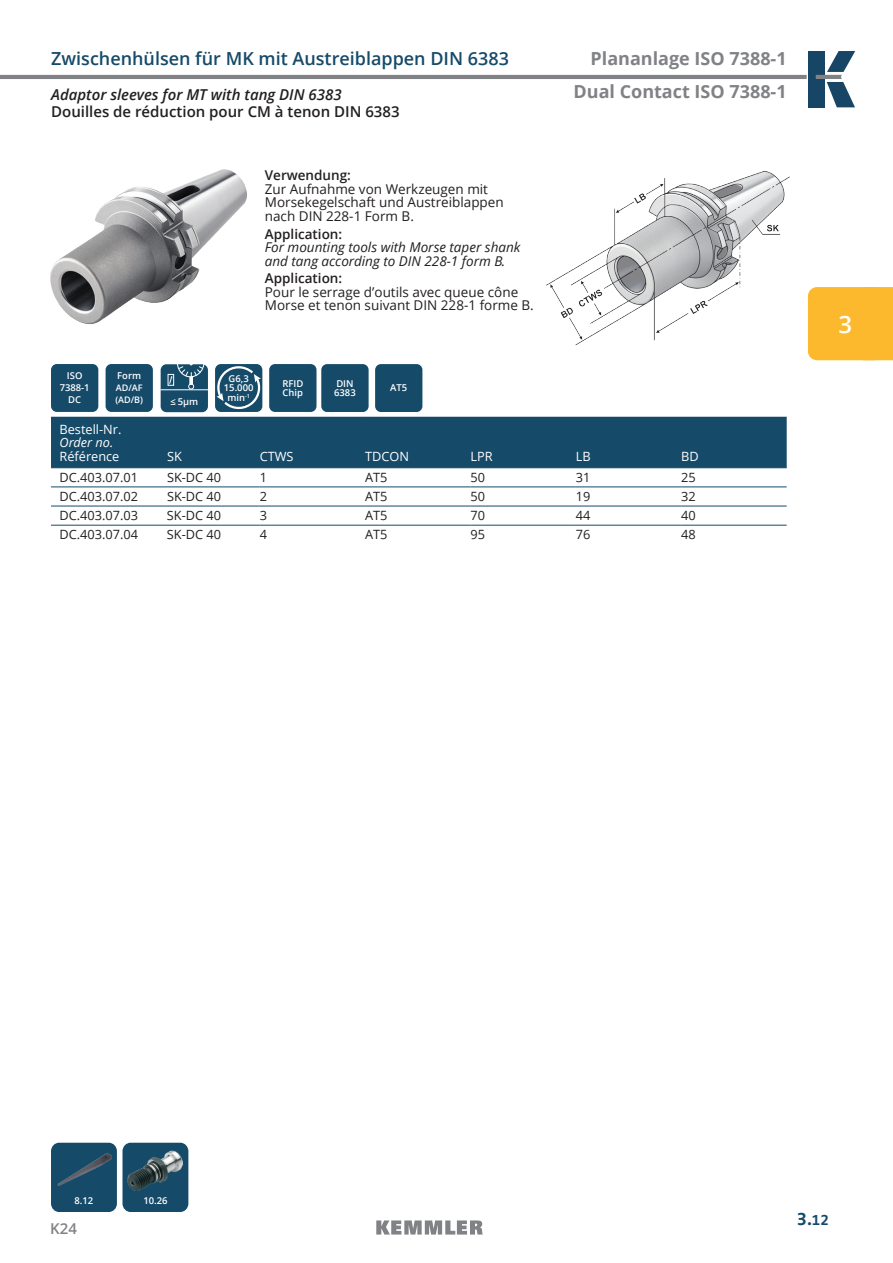
<style>
.page{position:relative;width:893px;height:1263px;background:#fff}
.page>*{position:absolute;margin:0;border:0;box-sizing:border-box;transform-origin:0 0}
.t1{font:600 24px "Open Sans";color:#fff}
.t2{font:600 18px "Open Sans";color:#154a69}
.t3{font:700 18px/33px "Open Sans";color:#808285;text-align:right}
.t4{font:700 18px "Zwo OT";color:#154a69}
.t5{font:600 15px "Open Sans";color:#231f20}
.t6{font:italic 600 15px "Open Sans";color:#231f20}
.t7{font:600 15px "Open Sans";color:#808285}
.t8{font:13.5px/13.5px "Open Sans";color:#231f20}
.t9{font:italic 13.5px/13.5px "Open Sans";color:#231f20}
.t10{font:600 13.5px "Open Sans";color:#231f20}
.t11{font:12.75px "Open Sans";color:#231f20}
.t12{font:12.75px "Open Sans";color:#fff}
.t13{font:italic 12.75px "Open Sans";color:#fff}
.t14{font:600 9.45px/9.4px "Open Sans";color:#fff}
.t15{font:600 9px/12px "Open Sans";color:#fff}
.s1{font-size:15px}
</style>
<div class="page">
<div style="left:808px;top:51px;width:16px;height:56px;background:#174566"></div>
<svg style="left:816px;top:51px;width:39px;height:56px"></svg>
<hr style="left:0;top:75px;width:807px;height:4px;background:#808285">
<svg style="left:376px;top:1220px;width:107px;height:14px"></svg>
<svg style="left:876px;top:287px;width:17px;height:73px"></svg>
<div style="left:808px;top:287px;width:74px;height:73px;background:#fdb92e;border-radius:9px"></div>
<img style="left:50px;top:169px;width:197px;height:155px">
<div style="left:51px;top:417px;width:736px;height:50px;background:#154a69"></div>
<hr style="left:51px;top:467px;width:116px;height:1px;background:#154a69">
<hr style="left:167px;top:467px;width:93px;height:1px;background:#154a69">
<hr style="left:260px;top:467px;width:105px;height:1px;background:#154a69">
<hr style="left:365px;top:467px;width:105px;height:1px;background:#154a69">
<hr style="left:470px;top:467px;width:106px;height:1px;background:#154a69">
<hr style="left:576px;top:467px;width:105px;height:1px;background:#154a69">
<hr style="left:681px;top:467px;width:106px;height:1px;background:#154a69">
<hr style="left:51px;top:487px;width:116px;height:1px;background:#154a69">
<hr style="left:167px;top:487px;width:93px;height:1px;background:#154a69">
<hr style="left:260px;top:487px;width:105px;height:1px;background:#154a69">
<hr style="left:365px;top:487px;width:105px;height:1px;background:#154a69">
<hr style="left:470px;top:487px;width:106px;height:1px;background:#154a69">
<hr style="left:576px;top:487px;width:105px;height:1px;background:#154a69">
<hr style="left:681px;top:487px;width:106px;height:1px;background:#154a69">
<hr style="left:51px;top:506px;width:116px;height:1px;background:#154a69">
<hr style="left:167px;top:506px;width:93px;height:1px;background:#154a69">
<hr style="left:260px;top:506px;width:105px;height:1px;background:#154a69">
<hr style="left:365px;top:506px;width:105px;height:1px;background:#154a69">
<hr style="left:470px;top:506px;width:106px;height:1px;background:#154a69">
<hr style="left:576px;top:506px;width:105px;height:1px;background:#154a69">
<hr style="left:681px;top:506px;width:106px;height:1px;background:#154a69">
<hr style="left:51px;top:525px;width:116px;height:1px;background:#154a69">
<hr style="left:167px;top:525px;width:93px;height:1px;background:#154a69">
<hr style="left:260px;top:525px;width:105px;height:1px;background:#154a69">
<hr style="left:365px;top:525px;width:105px;height:1px;background:#154a69">
<hr style="left:470px;top:525px;width:106px;height:1px;background:#154a69">
<hr style="left:576px;top:525px;width:105px;height:1px;background:#154a69">
<hr style="left:681px;top:525px;width:106px;height:1px;background:#154a69">
<img style="left:546px;top:170px;width:244px;height:176px">
<div style="left:269px;top:364px;width:47px;height:48px;background:#154a69;border-radius:6px"></div>
<div style="left:106px;top:364px;width:47px;height:48px;background:#154a69;border-radius:6px"></div>
<div style="left:51px;top:364px;width:47px;height:48px;background:#154a69;border-radius:6px"></div>
<div style="left:215px;top:364px;width:47px;height:48px;background:#154a69;border-radius:6px"></div>
<svg style="left:215px;top:365px;width:48px;height:45px"></svg>
<div style="left:375px;top:364px;width:47px;height:48px;background:#154a69;border-radius:6px"></div>
<div style="left:321px;top:364px;width:48px;height:48px;background:#154a69;border-radius:6px"></div>
<div style="left:161px;top:364px;width:47px;height:48px;background:#154a69;border-radius:6px"></div>
<hr style="left:160px;top:389px;width:48px;height:1px;background:#fff">
<svg style="left:169px;top:364px;width:36px;height:25px"></svg>
<div style="left:51px;top:1143px;width:66px;height:69px;background:#154a69;border-radius:8px"></div>
<div style="left:122px;top:1143px;width:66px;height:69px;background:#154a69;border-radius:8px"></div>
<img style="left:128px;top:1150px;width:55px;height:41px">
<img style="left:57px;top:1153px;width:55px;height:33px">
<h2 class="t2" style="left:51px;top:46px;width:459px">Zwischenhülsen für MK mit Austreiblappen DIN 6383</h2>
<p class="t6" style="left:51px;top:84px;width:292px">Adaptor sleeves for MT with tang DIN 6383</p>
<p class="t5" style="left:51px;top:101px;width:350px">Douilles de réduction pour CM à tenon DIN 6383</p>
<p class="t10" style="left:265px;top:166px;width:88px">Verwendung:</p>
<p class="t8" style="left:265px;top:182px;width:240px">Zur Aufnahme von Werkzeugen mit<br>Morsekegelschaft und Austreiblappen nach DIN 228-1 Form B.</p>
<p class="t10" style="left:265px;top:224px;width:79px">Application:</p>
<p class="t9" style="left:265px;top:240px;width:257px">For mounting tools with Morse taper shank and tang according to DIN 228-1 form B.</p>
<p class="t10" style="left:265px;top:269px;width:79px">Application:</p>
<p class="t8" style="left:265px;top:285px;width:271px">Pour le serrage d’outils avec queue cône<br>Morse et tenon suivant DIN 228-1 forme B.</p>
<p class="t14" style="left:60px;top:370px;width:32px;line-height:12px;text-align:center">ISO<br>7388-1<br>DC</p>
<p class="t14" style="left:224px;top:373px;width:31px;text-align:center">G6,3<br>15.000 min<sup>-1</sup></p>
<p class="t14" style="left:390px;top:383px;width:18px">AT5</p>
<p class="t14" style="left:117px;top:371px;width:25px">Form</p>
<p class="t15" style="left:115px;top:382px;width:29px">AD/AF (AD/B)</p>
<p class="t14" style="left:282px;top:378px;width:22px">RFID<br>Chip</p>
<p class="t14" style="left:334px;top:378px;width:23px">DIN<br>6383</p>
<p class="t14" style="left:170px;top:396px;width:29px">≤ 5µm</p>
<h2 class="t3" style="left:574px;top:41px;width:215px">Plananlage ISO 7388-1<br>Dual Contact ISO 7388-1</h2>
<p class="t12" style="left:60px;top:420px;width:63px">Bestell-Nr.</p>
<p class="t13" style="left:60px;top:434px;width:55px">Order no.</p>
<p class="t12" style="left:60px;top:447px;width:61px">Référence</p>
<p class="t12" style="left:167px;top:447px;width:16px">SK</p>
<p class="t12" style="left:260px;top:447px;width:35px">CTWS</p>
<p class="t12" style="left:365px;top:447px;width:45px">TDCON</p>
<p class="t12" style="left:470px;top:447px;width:24px">LPR</p>
<p class="t12" style="left:576px;top:447px;width:16px">LB</p>
<p class="t12" style="left:681px;top:447px;width:19px">BD</p>
<p class="t11" style="left:60px;top:468px;width:80px">DC.403.07.01</p>
<p class="t11" style="left:167px;top:468px;width:56px">SK-DC 40</p>
<p class="t11" style="left:260px;top:468px;width:9px">1</p>
<p class="t11" style="left:365px;top:468px;width:24px">AT5</p>
<p class="t11" style="left:470px;top:468px;width:16px">50</p>
<p class="t11" style="left:576px;top:468px;width:16px">31</p>
<p class="t11" style="left:681px;top:468px;width:16px">25</p>
<p class="t11" style="left:59px;top:488px;width:80px">DC.403.07.02</p>
<p class="t11" style="left:167px;top:488px;width:56px">SK-DC 40</p>
<p class="t11" style="left:260px;top:488px;width:9px">2</p>
<p class="t11" style="left:365px;top:488px;width:24px">AT5</p>
<p class="t11" style="left:470px;top:488px;width:16px">50</p>
<p class="t11" style="left:576px;top:488px;width:16px">19</p>
<p class="t11" style="left:681px;top:488px;width:16px">32</p>
<p class="t11" style="left:59px;top:507px;width:80px">DC.403.07.03</p>
<p class="t11" style="left:167px;top:507px;width:56px">SK-DC 40</p>
<p class="t11" style="left:260px;top:507px;width:9px">3</p>
<p class="t11" style="left:365px;top:507px;width:24px">AT5</p>
<p class="t11" style="left:470px;top:507px;width:16px">70</p>
<p class="t11" style="left:576px;top:507px;width:16px">44</p>
<p class="t11" style="left:681px;top:507px;width:16px">40</p>
<p class="t11" style="left:59px;top:526px;width:80px">DC.403.07.04</p>
<p class="t11" style="left:167px;top:526px;width:56px">SK-DC 40</p>
<p class="t11" style="left:260px;top:526px;width:9px">4</p>
<p class="t11" style="left:365px;top:526px;width:24px">AT5</p>
<p class="t11" style="left:470px;top:526px;width:16px">95</p>
<p class="t11" style="left:576px;top:526px;width:16px">76</p>
<p class="t11" style="left:681px;top:526px;width:16px">48</p>
<h1 class="t1" style="left:838px;top:308px;width:15px">3</h1>
<p class="t14" style="left:75px;top:1196px;width:20px">8.12</p>
<p class="t14" style="left:143px;top:1196px;width:26px">10.26</p>
<p class="t7" style="left:50px;top:1219px;width:28px">K24</p>
<h2 class="t4" style="left:797px;top:1208px;width:34px">3.<span class="s1">12</span></h2>
</div>
